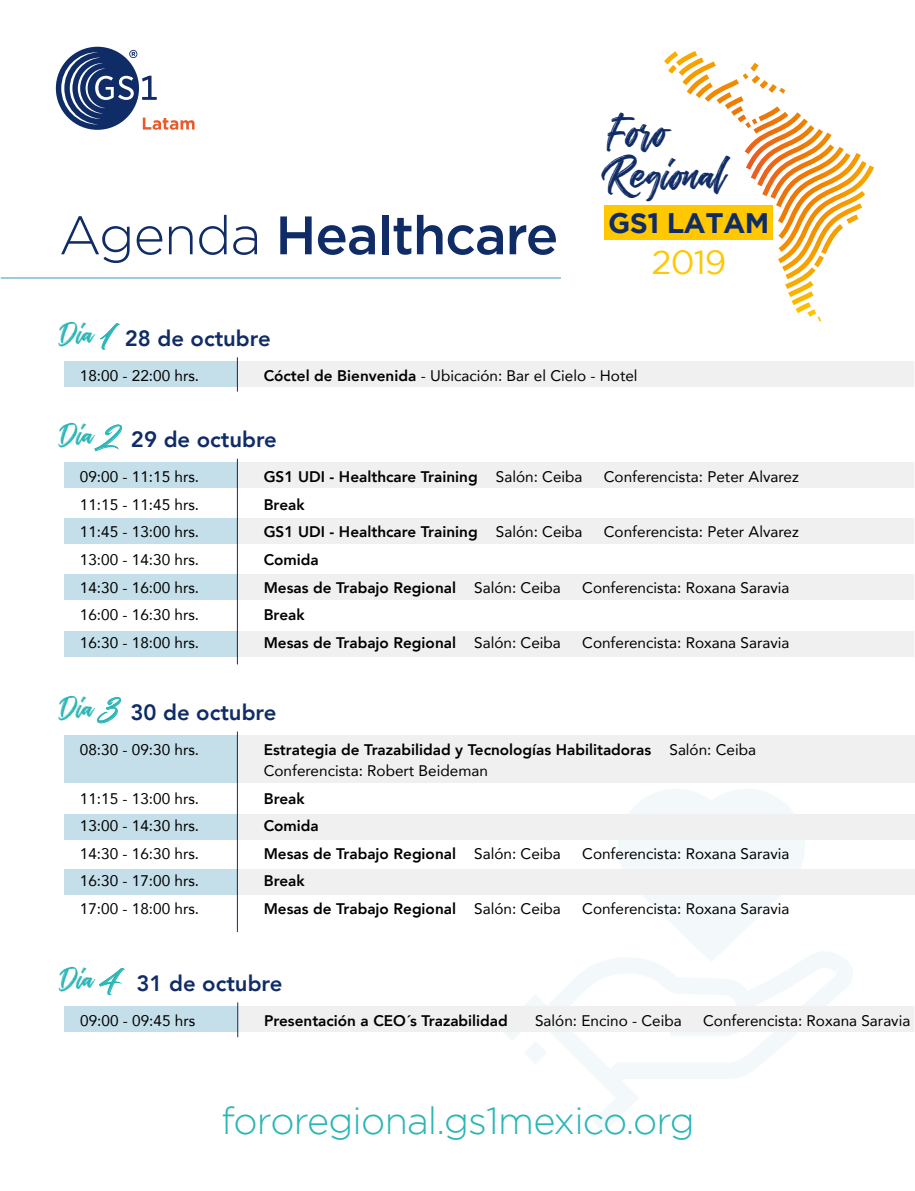
<style>
.page{position:relative;width:915px;height:1191px;background:#fff}
.page>*{position:absolute;margin:0;border:0;box-sizing:border-box;transform-origin:0 0}
.t1{font:500 54px "Gotham";letter-spacing:-.02em;color:#102c66}
.t2{font:47.85px/43px "The Historia Demo";color:#102c66}
.t3{font:300 37.8px "Gotham";letter-spacing:-.02em;color:#2bb5b6}
.t4{font:33.3px "Gotham";color:#ffc800}
.t5{font:700 28.35px "Gotham";letter-spacing:-.02em;color:#102c66}
.t6{font:800 22.05px "Avenir";color:#102c66}
.t7{font:15.3px/27.6px "Avenir";color:#000;text-align:justify}
.t8{font:800 15.3px/27.6px "Avenir";color:#000}
.s1{font-weight:300}
.s2{font-family:"The Historia Demo";font-weight:400;font-size:32.25px;color:#2bb5b6}
.s3{font-family:"Blacksword";font-weight:400;font-size:27.6px;color:#2bb5b6}
.s4{font-weight:800}
.s5{font-weight:400}
</style>
<div class="page">
<svg style="left:500px;top:789px;width:352px;height:343px"></svg>
<div style="left:237px;top:1006px;width:677px;height:26px;background:#f0f0f0"></div>
<div style="left:64px;top:1006px;width:174px;height:26px;background:#c4dfe9"></div>
<svg style="left:99px;top:968px;width:26px;height:27px"></svg>
<hr style="left:237px;top:1002px;width:1px;height:35px;background:#102c66">
<svg style="left:100px;top:323px;width:20px;height:27px"></svg>
<div style="left:237px;top:361px;width:677px;height:26px;background:#f0f0f0"></div>
<div style="left:64px;top:361px;width:173px;height:26px;background:#c4dfe9"></div>
<hr style="left:237px;top:357px;width:1px;height:34px;background:#102c66">
<div style="left:237px;top:462px;width:677px;height:26px;background:#f0f0f0"></div>
<div style="left:64px;top:462px;width:173px;height:26px;background:#c4dfe9"></div>
<div style="left:237px;top:518px;width:677px;height:26px;background:#f0f0f0"></div>
<div style="left:64px;top:518px;width:173px;height:26px;background:#c4dfe9"></div>
<div style="left:237px;top:574px;width:677px;height:26px;background:#f0f0f0"></div>
<div style="left:64px;top:574px;width:173px;height:26px;background:#c4dfe9"></div>
<div style="left:237px;top:631px;width:677px;height:26px;background:#f0f0f0"></div>
<div style="left:64px;top:631px;width:173px;height:26px;background:#c4dfe9"></div>
<svg style="left:94px;top:425px;width:28px;height:26px"></svg>
<hr style="left:237px;top:459px;width:1px;height:205px;background:#102c66">
<svg style="left:664px;top:51px;width:143px;height:129px"></svg>
<div style="left:604px;top:205px;width:168px;height:35px;background:#ffc800"></div>
<div style="left:56px;top:47px;width:83px;height:83px;background:#102c66;border-radius:50%"></div>
<svg style="left:61px;top:50px;width:133px;height:80px"></svg>
<hr style="left:0;top:277px;width:561px;height:2px;background:#9dcbdb">
<div style="left:237px;top:813px;width:677px;height:26px;background:#f0f0f0"></div>
<div style="left:64px;top:813px;width:173px;height:26px;background:#c4dfe9"></div>
<div style="left:237px;top:869px;width:677px;height:26px;background:#f0f0f0"></div>
<div style="left:64px;top:869px;width:173px;height:26px;background:#c4dfe9"></div>
<div style="left:237px;top:735px;width:677px;height:47px;background:#f0f0f0"></div>
<div style="left:64px;top:735px;width:173px;height:48px;background:#c4dfe9"></div>
<svg style="left:97px;top:697px;width:24px;height:26px"></svg>
<hr style="left:237px;top:731px;width:1px;height:201px;background:#102c66">
<h1 class="t1" style="left:59px;top:204px;width:501px"><span class="s1">Agenda</span> Healthcare</h1>
<h2 class="t2" style="left:608px;top:114px;width:118px">Foro<br>Regional</h2>
<h3 class="t5" style="left:608px;top:207px;width:163px">GS1 LATAM</h3>
<h3 class="t4" style="left:651px;top:243px;width:77px">2019</h3>
<h3 class="t6" style="left:61px;top:321px;width:211px"><span class="s2">Dia</span> <span class="s3">1</span> 28 de octubre</h3>
<p class="t7" style="left:80px;top:361px;width:121px">18:00 - 22:00 hrs.</p>
<p class="t7" style="left:263px;top:361px;width:375px"><span class="s4">Cóctel de Bienvenida</span> - Ubicación: Bar el Cielo - Hotel</p>
<h3 class="t6" style="left:61px;top:422px;width:217px"><span class="s2">Dia</span> <span class="s3">2</span> 29 de octubre</h3>
<p class="t7" style="left:80px;top:462px;width:121px">09:00 - 11:15 hrs.<br>11:15 - 11:45 hrs.<br>11:45 - 13:00 hrs.<br>13:00 - 14:30 hrs.<br>14:30 - 16:00 hrs.<br>16:00 - 16:30 hrs.<br>16:30 - 18:00 hrs.</p>
<p class="t8" style="left:263px;top:463px;width:320px">GS1 UDI - Healthcare Training <span class="s5">Salón: Ceiba</span></p>
<p class="t7" style="left:603px;top:462px;width:196px">Conferencista: Peter Alvarez</p>
<p class="t8" style="left:263px;top:491px;width:320px">Break<br>GS1 UDI - Healthcare Training <span class="s5">Salón: Ceiba</span></p>
<p class="t7" style="left:603px;top:518px;width:196px">Conferencista: Peter Alvarez</p>
<p class="t8" style="left:263px;top:546px;width:298px">Comida<br>Mesas de Trabajo Regional <span class="s5">Salón: Ceiba</span></p>
<p class="t7" style="left:582px;top:573px;width:209px">Conferencista: Roxana Saravia</p>
<p class="t8" style="left:263px;top:601px;width:298px">Break<br>Mesas de Trabajo Regional <span class="s5">Salón: Ceiba</span></p>
<p class="t7" style="left:582px;top:628px;width:209px">Conferencista: Roxana Saravia</p>
<h3 class="t6" style="left:61px;top:695px;width:217px"><span class="s2">Dia</span> <span class="s3">3</span> 30 de octubre</h3>
<p class="t7" style="left:80px;top:735px;width:121px">08:30 - 09:30 hrs.</p>
<p class="t7" style="left:80px;top:784px;width:121px">11:15 - 13:00 hrs.<br>13:00 - 14:30 hrs.<br>14:30 - 16:30 hrs.<br>16:30 - 17:00 hrs.<br>17:00 - 18:00 hrs.</p>
<p class="t8" style="left:263px;top:739px;width:493px;line-height:21px">Estrategia de Trazabilidad y Tecnologías Habilitadoras <span class="s5">Salón: Ceiba<br>Conferencista: Robert Beideman</span></p>
<p class="t8" style="left:263px;top:784px;width:298px">Break<br>Comida<br>Mesas de Trabajo Regional <span class="s5">Salón: Ceiba</span></p>
<p class="t7" style="left:582px;top:839px;width:209px">Conferencista: Roxana Saravia</p>
<p class="t8" style="left:263px;top:867px;width:298px">Break<br>Mesas de Trabajo Regional <span class="s5">Salón: Ceiba</span></p>
<p class="t7" style="left:582px;top:894px;width:209px">Conferencista: Roxana Saravia</p>
<h3 class="t6" style="left:62px;top:966px;width:222px"><span class="s2">Dia</span> <span class="s3">4</span> 31 de octubre</h3>
<p class="t7" style="left:80px;top:1006px;width:117px">09:00 - 09:45 hrs</p>
<p class="t8" style="left:264px;top:1006px;width:245px">Presentación a CEO´s Trazabilidad</p>
<p class="t7" style="left:535px;top:1006px;width:148px">Salón: Encino - Ceiba</p>
<p class="t7" style="left:702px;top:1006px;width:209px">Conferencista: Roxana Saravia</p>
<h3 class="t3" style="left:221px;top:1099px;width:475px">fororegional.gs1mexico.org</h3>
</div>
